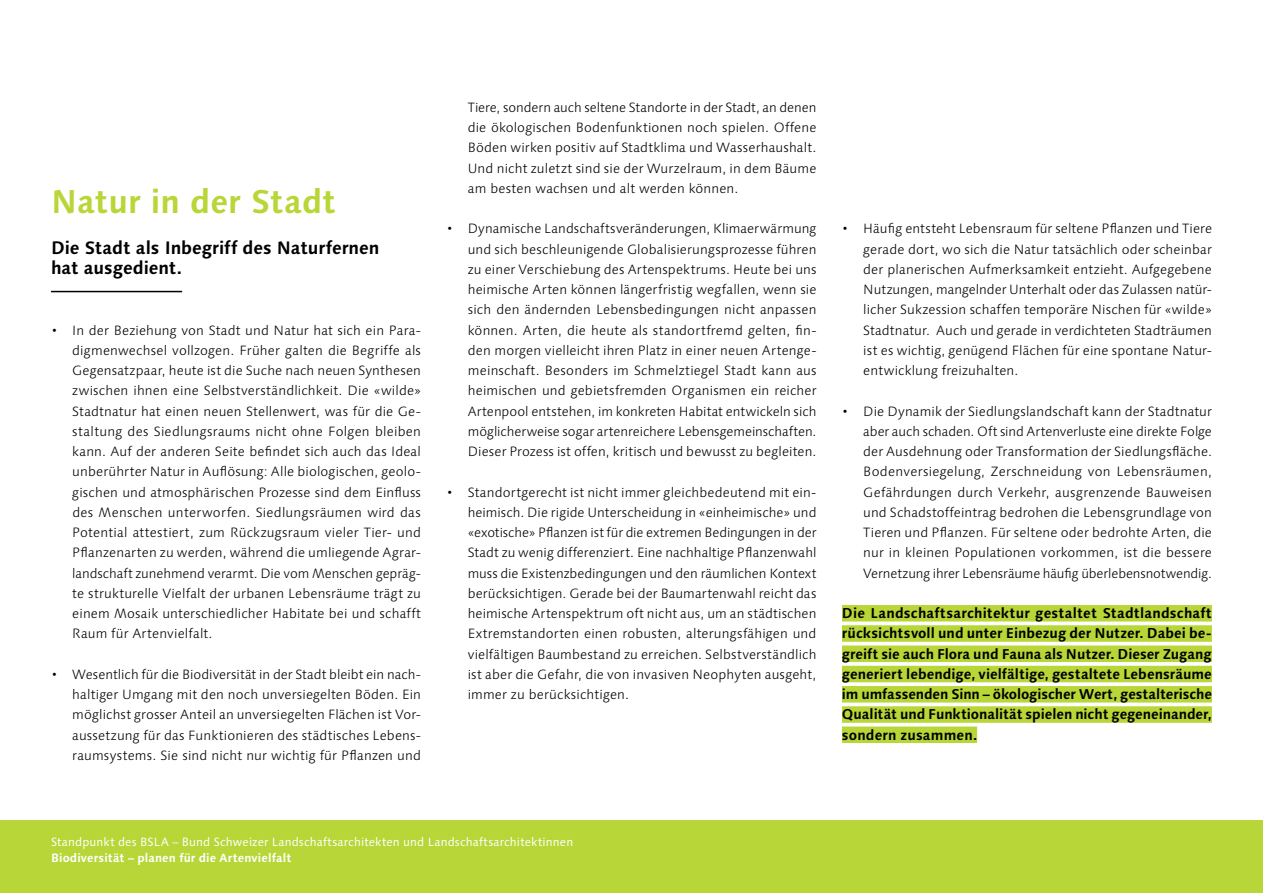
<style>
.page{position:relative;width:1263px;height:893px;background:#fff}
.page>*{position:absolute;margin:0;border:0;box-sizing:border-box;transform-origin:0 0}
.t1{font:700 33px "Linotype Syntax";color:#b8d637}
.t2{font:700 18px/20.2px "Linotype Syntax";letter-spacing:-.005em;color:#000}
.t3{font:700 14.25px/20.2px "Linotype Syntax";color:#000;text-align:justify}
.t4{font:300 13.5px/20.2px "Linotype Syntax";letter-spacing:.01em;color:#000;text-align:justify}
.t5{font:12px "Linotype Syntax";letter-spacing:.01em;color:#fff}
.t6{font:700 12px "Linotype Syntax";letter-spacing:.01em;color:#fff}
</style>
<div class="page">
<div style="left:0;top:821px;width:1263px;height:72px;background:#b8d637"></div>
<div style="left:842px;top:605px;width:370px;height:16px;background:#b8d637"></div>
<div style="left:842px;top:625px;width:370px;height:17px;background:#b8d637"></div>
<div style="left:842px;top:645px;width:370px;height:17px;background:#b8d637"></div>
<div style="left:842px;top:666px;width:370px;height:16px;background:#b8d637"></div>
<div style="left:842px;top:686px;width:370px;height:16px;background:#b8d637"></div>
<div style="left:842px;top:706px;width:370px;height:17px;background:#b8d637"></div>
<div style="left:842px;top:726px;width:135px;height:17px;background:#b8d637"></div>
<hr style="left:51px;top:291px;width:131px;height:1px;background:#000">
<h1 class="t1" style="left:51px;top:181px;width:287px">Natur in der Stadt</h1>
<h2 class="t2" style="left:51px;top:237px;width:330px">Die Stadt als Inbegriff des Naturfernen hat ausgedient.</h2>
<p class="t4" style="left:72px;top:320px;width:350px;text-indent:-21px">• In der Beziehung von Stadt und Natur hat sich ein Para&shy;digmenwechsel vollzogen. Früher galten die Begriffe als Gegensatzpaar, heute ist die Suche nach neuen Synthesen zwischen ihnen eine Selbstverständlichkeit. Die «wilde» Stadtnatur hat einen neuen Stellenwert, was für die Ge&shy;staltung des Siedlungsraums nicht ohne Folgen bleiben kann. Auf der anderen Seite befindet sich auch das Ideal unberührter Natur in Auflösung: Alle biologischen, geolo&shy;gischen und atmosphärischen Prozesse sind dem Einfluss des Menschen unterworfen. Siedlungsräumen wird das Potential attestiert, zum Rückzugsraum vieler Tier- und Pflanzenarten zu werden, während die umliegende Agrar&shy;landschaft zunehmend verarmt. Die vom Menschen gepräg&shy;te strukturelle Vielfalt der urbanen Lebensräume trägt zu einem Mosaik unterschiedlicher Habitate bei und schafft Raum für Artenvielfalt.</p>
<p class="t4" style="left:72px;top:664px;width:350px;text-indent:-21px">• Wesentlich für die Biodiversität in der Stadt bleibt ein nach&shy;haltiger Umgang mit den noch unversiegelten Böden. Ein möglichst grosser Anteil an unversiegelten Flächen ist Vor&shy;aussetzung für das Funktionieren des städtisches Lebens&shy;raumsystems. Sie sind nicht nur wichtig für Pflanzen und</p>
<p class="t4" style="left:468px;top:97px;width:350px">Tiere, sondern auch seltene Standorte in der Stadt, an denen die ökologischen Bodenfunktionen noch spielen. Offene Böden wirken positiv auf Stadtklima und Wasserhaushalt.<br>Und nicht zuletzt sind sie der Wurzelraum, in dem Bäume am besten wachsen und alt werden können.</p>
<p class="t4" style="left:468px;top:219px;width:350px;text-indent:-21px">• Dynamische Landschaftsveränderungen, Klimaerwärmung und sich beschleunigende Globalisierungsprozesse führen zu einer Verschiebung des Artenspektrums. Heute bei uns heimische Arten können längerfristig wegfallen, wenn sie sich den ändernden Lebensbedingungen nicht anpassen können. Arten, die heute als standortfremd gelten, fin&shy;den morgen vielleicht ihren Platz in einer neuen Artenge&shy;meinschaft. Besonders im Schmelztiegel Stadt kann aus heimischen und gebietsfremden Organismen ein reicher Artenpool entstehen, im konkreten Habitat entwickeln sich möglicherweise sogar artenreichere Lebensgemeinschaften.<br>Dieser Prozess ist offen, kritisch und bewusst zu begleiten.</p>
<p class="t4" style="left:468px;top:482px;width:350px;text-indent:-21px">• Standortgerecht ist nicht immer gleichbedeutend mit ein&shy;heimisch. Die rigide Unterscheidung in «einheimische» und «exotische» Pflanzen ist für die extremen Bedingungen in der Stadt zu wenig differenziert. Eine nachhaltige Pflanzenwahl muss die Existenzbedingungen und den räumlichen Kontext berücksichtigen. Gerade bei der Baumartenwahl reicht das heimische Artenspektrum oft nicht aus, um an städtischen Extremstandorten einen robusten, alterungsfähigen und vielfältigen Baumbestand zu erreichen. Selbstverständlich ist aber die Gefahr, die von invasiven Neophyten ausgeht, immer zu berücksichtigen.</p>
<p class="t4" style="left:863px;top:219px;width:350px;text-indent:-21px">• Häufig entsteht Lebensraum für seltene Pflanzen und Tiere gerade dort, wo sich die Natur tatsächlich oder scheinbar der planerischen Aufmerksamkeit entzieht. Aufgegebene Nutzungen, mangelnder Unterhalt oder das Zulassen natür&shy;licher Sukzession schaffen temporäre Nischen für «wilde» Stadtnatur. Auch und gerade in verdichteten Stadträumen ist es wichtig, genügend Flächen für eine spontane Natur&shy;entwicklung freizuhalten.</p>
<p class="t4" style="left:863px;top:401px;width:350px;text-indent:-21px">• Die Dynamik der Siedlungslandschaft kann der Stadtnatur aber auch schaden. Oft sind Artenverluste eine direkte Folge der Ausdehnung oder Transformation der Siedlungsfläche.<br>Bodenversiegelung, Zerschneidung von Lebensräumen, Gefährdungen durch Verkehr, ausgrenzende Bauweisen und Schadstoffeintrag bedrohen die Lebensgrundlage von Tieren und Pflanzen. Für seltene oder bedrohte Arten, die nur in kleinen Populationen vorkommen, ist die bessere Vernetzung ihrer Lebensräume häufig überlebensnotwendig.</p>
<p class="t3" style="left:842px;top:603px;width:371px">Die Landschaftsarchitektur gestaltet Stadtlandschaft rücksichtsvoll und unter Einbezug der Nutzer. Dabei be&shy;greift sie auch Flora und Fauna als Nutzer. Dieser Zugang generiert lebendige, vielfältige, gestaltete Lebensräume im umfassenden Sinn – ökologischer Wert, gestalterische Qualität und Funktionalität spielen nicht gegeneinander, sondern zusammen.</p>
<p class="t5" style="left:51px;top:835px;width:524px">Standpunkt des BSLA – Bund Schweizer Landschaftsarchitekten und Landschaftsarchitektinnen</p>
<p class="t6" style="left:51px;top:850px;width:242px">Biodiversität – planen für die Artenvielfalt</p>
</div>
